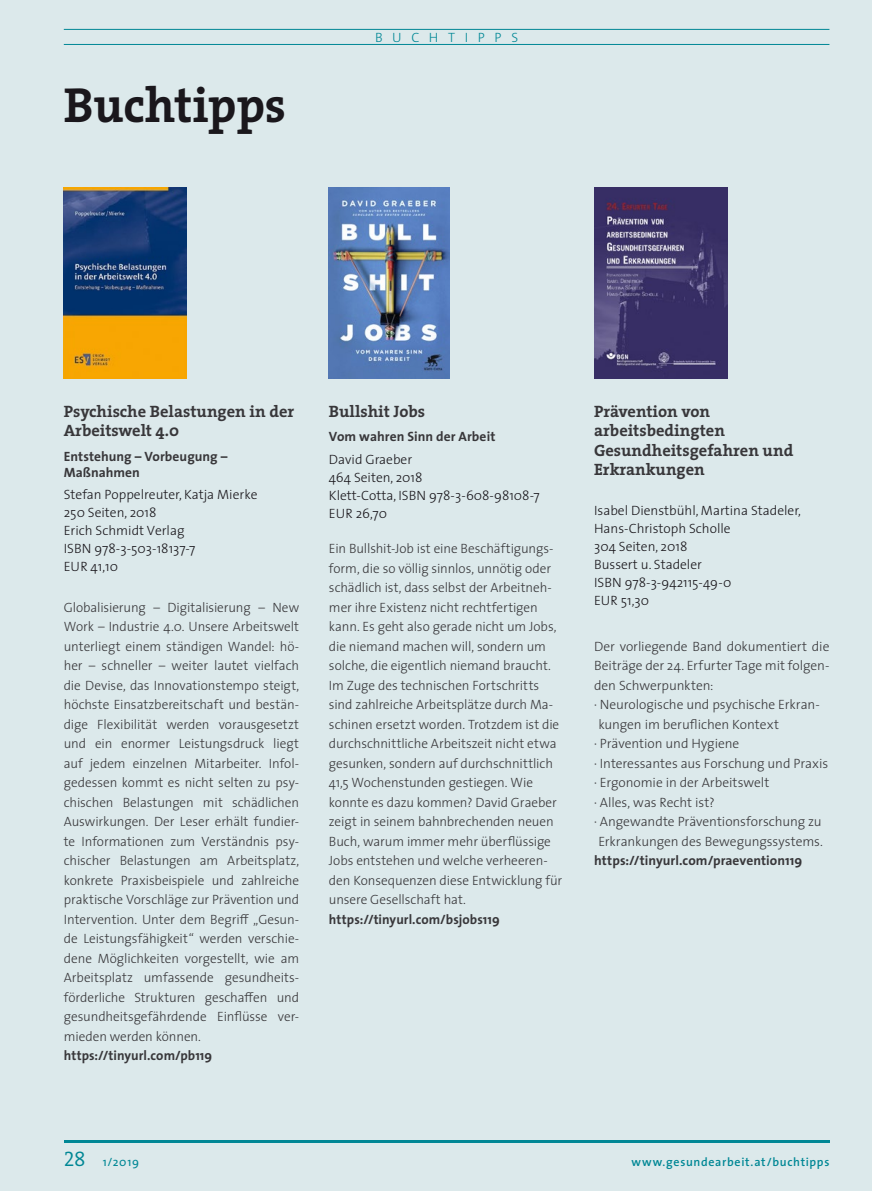
<style>
.page{position:relative;width:872px;height:1191px;background:#dce9eb}
.page>*{position:absolute;margin:0;border:0;box-sizing:border-box;transform-origin:0 0}
.t1{font:700 49.5px "The Serif";letter-spacing:-.005em;color:#1a171c}
.t2{font:700 16.5px/19.5px "The Serif";color:#38373a}
.t3{font:300 13.5px/19.5px "The Sans";letter-spacing:-.005em;color:#38373a;text-align:justify}
.t4{font:300 13.5px/18px "The Sans";color:#1a171c}
.t5{font:700 13.5px/16.2px "The Sans";letter-spacing:.005em;color:#38373a}
.t6{font:300 13.5px "The Sans";letter-spacing:.715em;color:#008795}
.t7{font:600 12px "The Sans";letter-spacing:.06em;color:#008795}
.t8{font:12px "The Sans";color:#008795}
.s1{font-family:"The Serif Semi Light Caps";font-size:21px}
</style>
<div class="page">
<hr style="left:64px;top:29px;width:765px;height:1px;background:#008795">
<hr style="left:64px;top:44px;width:765px;height:1px;background:#008795">
<img style="left:329px;top:187px;width:120px;height:191px">
<img style="left:594px;top:187px;width:133px;height:191px">
<img style="left:64px;top:187px;width:122px;height:191px">
<hr style="left:64px;top:1140px;width:765px;height:2px;background:#008795">
<h1 class="t1" style="left:64px;top:64px;width:224px">Buchtipps</h1>
<p class="t6" style="left:375px;top:26px;width:144px">BUCHTIPPS</p>
<p class="t2" style="left:64px;top:401px;width:232px">Psychische Belastungen in der<br>Arbeitswelt 4.0</p>
<p class="t5" style="left:64px;top:448px;width:165px">Entstehung – Vorbeugung –<br>Maßnahmen</p>
<p class="t4" style="left:64px;top:485px;width:195px">Stefan Poppelreuter, Katja Mierke<br>250 Seiten, 2018<br>Erich Schmidt Verlag<br>ISBN 978-3-503-18137-7<br>EUR 41,10</p>
<p class="t3" style="left:64px;top:597px;width:237px">Globalisierung – Digitalisierung – New Work – Industrie 4.0. Unsere Arbeitswelt unterliegt einem ständigen Wandel: hö&shy;her – schneller – weiter lautet vielfach die Devise, das Innovationstempo steigt, höchste Einsatzbereitschaft und bestän&shy;dige Flexibilität werden vorausgesetzt und ein enormer Leistungsdruck liegt auf jedem einzelnen Mitarbeiter. Infol&shy;gedessen kommt es nicht selten zu psy&shy;chischen Belastungen mit schädlichen Auswirkungen. Der Leser erhält fundier&shy;te Informationen zum Verständnis psy&shy;chischer Belastungen am Arbeitsplatz, konkrete Praxisbeispiele und zahlreiche praktische Vorschläge zur Prävention und Intervention. Unter dem Begriff „Gesun&shy;de Leistungsfähigkeit“ werden verschie&shy;dene Möglichkeiten vorgestellt, wie am Arbeitsplatz umfassende gesundheits&shy;förderliche Strukturen geschaffen und gesundheitsgefährdende Einflüsse ver&shy;mieden werden können.</p>
<p class="t5" style="left:64px;top:1047px;width:150px">https://tinyurl.com/pb119</p>
<p class="t2" style="left:329px;top:401px;width:98px">Bullshit Jobs</p>
<p class="t5" style="left:329px;top:428px;width:168px">Vom wahren Sinn der Arbeit</p>
<p class="t4" style="left:329px;top:449px;width:212px">David Graeber<br>464 Seiten, 2018<br>Klett-Cotta, ISBN 978-3-608-98108-7<br>EUR 26,70</p>
<p class="t3" style="left:329px;top:538px;width:235px;text-align:left">Ein Bullshit-Job ist eine Beschäftigungs&shy;form, die so völlig sinnlos, unnötig oder schädlich ist, dass selbst der Arbeitneh&shy;mer ihre Existenz nicht rechtfertigen kann. Es geht also gerade nicht um Jobs, die niemand machen will, sondern um solche, die eigentlich niemand braucht.<br>Im Zuge des technischen Fortschritts sind zahlreiche Arbeitsplätze durch Ma&shy;schinen ersetzt worden. Trotzdem ist die durchschnittliche Arbeitszeit nicht etwa gesunken, sondern auf durchschnittlich 41,5 Wochenstunden gestiegen. Wie konnte es dazu kommen? David Graeber zeigt in seinem bahnbrechenden neuen Buch, warum immer mehr überflüssige Jobs entstehen und welche verheeren&shy;den Konsequenzen diese Entwicklung für unsere Gesellschaft hat.</p>
<p class="t5" style="left:329px;top:911px;width:172px">https://tinyurl.com/bsjobs119</p>
<p class="t2" style="left:594px;top:401px;width:201px">Prävention von arbeitsbedingten<br>Gesundheitsgefahren und<br>Erkrankungen</p>
<p class="t4" style="left:594px;top:501px;width:208px">Isabel Dienstbühl, Martina Stadeler,<br>Hans-Christoph Scholle<br>304 Seiten, 2018<br>Bussert u. Stadeler<br>ISBN 978-3-942115-49-0<br>EUR 51,30</p>
<p class="t3" style="left:594px;top:636px;width:237px">Der vorliegende Band dokumentiert die</p>
<p class="t3" style="left:594px;top:655px;width:237px">Beiträge der 24. Erfurter Tage mit folgen-</p>
<p class="t3" style="left:594px;top:675px;width:121px">den Schwerpunkten:</p>
<p class="t3" style="left:594px;top:694px;width:227px">· Neurologische und psychische Erkran-</p>
<p class="t3" style="left:598px;top:714px;width:182px">kungen im beruflichen Kontext</p>
<p class="t3" style="left:594px;top:733px;width:147px">· Prävention und Hygiene</p>
<p class="t3" style="left:594px;top:753px;width:235px">· Interessantes aus Forschung und Praxis</p>
<p class="t3" style="left:594px;top:772px;width:177px">· Ergonomie in der Arbeitswelt</p>
<p class="t3" style="left:594px;top:792px;width:122px">· Alles, was Recht ist?</p>
<p class="t3" style="left:594px;top:811px;width:229px">· Angewandte Präventionsforschung zu</p>
<p class="t3" style="left:598px;top:831px;width:226px">Erkrankungen des Bewegungssystems.</p>
<p class="t5" style="left:594px;top:852px;width:210px">https://tinyurl.com/praevention119</p>
<p class="t8" style="left:64px;top:1151px;width:77px"><span class="s1">28</span> 1/2019</p>
<p class="t7" style="left:631px;top:1151px;width:199px">www.gesundearbeit.at/buchtipps</p>
</div>
